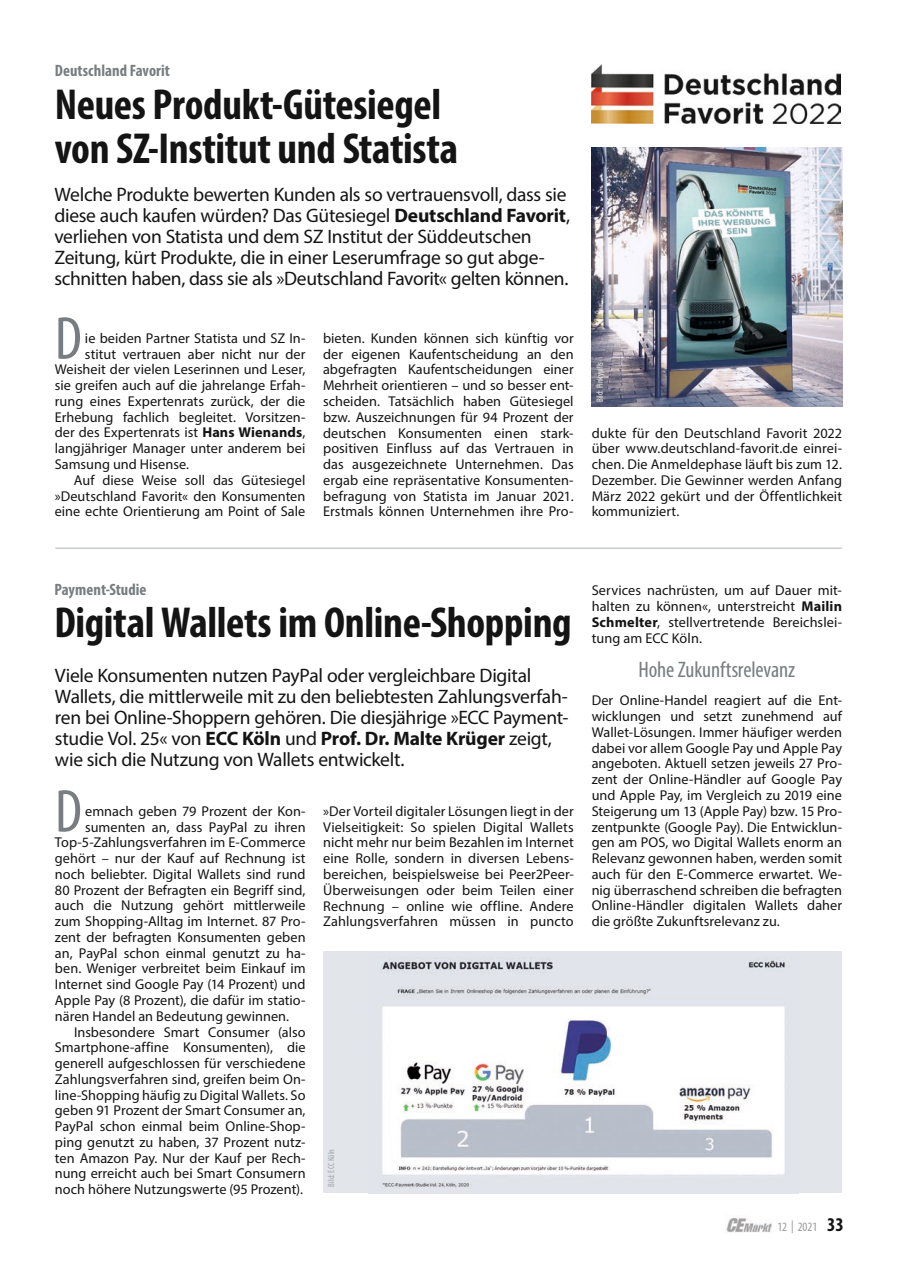
<style>
.page{position:relative;width:897px;height:1267px;background:#fff}
.page>*{position:absolute;margin:0;border:0;box-sizing:border-box;transform-origin:0 0}
.t1{font:condensed 61.05px "Myriad Pro";color:#777d80}
.t2{font:700 condensed 43.5px/43.5px "Myriad Pro";letter-spacing:-.01em;color:#131413}
.t3{font:condensed 22.5px "Myriad Pro";letter-spacing:-.005em;color:#777d80}
.t4{font:19.5px/21px "Myriad Pro";letter-spacing:-.015em;color:#131413}
.t5{font:700 condensed 16.5px "Myriad Pro";letter-spacing:.005em;color:#777d80}
.t6{font:14.25px/15.8px "Myriad Pro";letter-spacing:.005em;color:#131413;text-align:justify}
.t7{font:condensed 12.75px "Myriad Pro";color:#999}
.t8{font:condensed 9px "Myriad Pro";color:#eeece3}
.t9{font:condensed 9px "Myriad Pro";color:#a2a7ab}
.s1{font-weight:700}
.s2{font-weight:700;font-size:19.5px;color:#131413}
</style>
<div class="page">
<img style="left:726px;top:1218px;width:46px;height:15px">
<img style="left:591px;top:64px;width:249px;height:59px">
<img style="left:591px;top:147px;width:251px;height:259px">
<div style="left:323px;top:951px;width:519px;height:241px;background:#e2e5ea"></div>
<img style="left:382px;top:960px;width:403px;height:228px">
<hr style="left:55px;top:547px;width:787px;height:1px;background:#b0b5b8">
<p class="t5" style="left:55px;top:60px;width:117px">Deutschland Favorit</p>
<h2 class="t2" style="left:55px;top:82px;width:405px">Neues Produkt-Gütesiegel von SZ-Institut und Statista</h2>
<p class="t4" style="left:54px;top:184px;width:517px">Welche Produkte bewerten Kunden als so vertrauensvoll, dass sie diese auch kaufen würden? Das Gütesiegel <span class="s1">Deutschland Favorit</span>, verliehen von Statista und dem SZ Institut der Süddeutschen Zeitung, kürt Produkte, die in einer Leserumfrage so gut abge&shy;schnitten haben, dass sie als »Deutschland Favorit« gelten können.</p>
<h1 class="t1" style="left:55px;top:301px;width:29px">D</h1>
<p class="t6" style="left:323px;top:330px;width:252px">bieten. Kunden können sich künftig vor der eigenen Kaufentscheidung an den abgefragten Kaufentscheidungen einer Mehrheit orientieren – und so besser ent&shy;scheiden. Tatsächlich haben Gütesiegel bzw. Auszeichnungen für 94 Prozent der deutschen Konsumenten einen stark&shy;positiven Einfluss auf das Vertrauen in das ausgezeichnete Unternehmen. Das ergab eine repräsentative Konsumenten&shy;befragung von Statista im Januar 2021.<br>Erstmals können Unternehmen ihre Pro-</p>
<p class="t6" style="left:85px;top:330px;width:222px">ie beiden Partner Statista und SZ In-</p>
<p class="t6" style="left:85px;top:346px;width:222px">stitut vertrauen aber nicht nur der</p>
<p class="t6" style="left:55px;top:361px;width:252px">Weisheit der vielen Leserinnen und Leser,</p>
<p class="t6" style="left:55px;top:377px;width:252px">sie greifen auch auf die jahrelange Erfah-</p>
<p class="t6" style="left:55px;top:393px;width:252px">rung eines Expertenrats zurück, der die</p>
<p class="t6" style="left:55px;top:409px;width:252px">Erhebung fachlich begleitet. Vorsitzen-</p>
<p class="t6" style="left:55px;top:424px;width:252px">der des Expertenrats ist <span class="s1">Hans Wienands</span>,</p>
<p class="t6" style="left:55px;top:440px;width:252px">langjähriger Manager unter anderem bei</p>
<p class="t6" style="left:55px;top:456px;width:136px">Samsung und Hisense.</p>
<p class="t6" style="left:74px;top:472px;width:233px">Auf diese Weise soll das Gütesiegel</p>
<p class="t6" style="left:55px;top:487px;width:252px">»Deutschland Favorit« den Konsumenten</p>
<p class="t6" style="left:55px;top:503px;width:252px">eine echte Orientierung am Point of Sale</p>
<p class="t8" style="left:594px;top:402px;width:42px;rotate:-90deg">Bild: Pinkypills</p>
<p class="t6" style="left:591px;top:424px;width:252px">dukte für den Deutschland Favorit 2022 über www.deutschland-favorit.de einrei&shy;chen. Die Anmeldephase läuft bis zum 12.<br>Dezember. Die Gewinner werden Anfang März 2022 gekürt und der Öffentlichkeit kommuniziert.</p>
<p class="t5" style="left:54px;top:579px;width:94px">Payment-Studie</p>
<h2 class="t2" style="left:54px;top:599px;width:518px">Digital Wallets im Online-Shopping</h2>
<p class="t4" style="left:55px;top:664px;width:515px">Viele Konsumenten nutzen PayPal oder vergleichbare Digital Wallets, die mittlerweile mit zu den beliebtesten Zahlungsverfah&shy;ren bei Online-Shoppern gehören. Die diesjährige »ECC Payment&shy;studie Vol. 25« von <span class="s1">ECC Köln</span> und <span class="s1">Prof. Dr. Malte Krüger</span> zeigt, wie sich die Nutzung von Wallets entwickelt.</p>
<h1 class="t1" style="left:55px;top:774px;width:29px">D</h1>
<p class="t6" style="left:85px;top:802px;width:222px">emnach geben 79 Prozent der Kon-</p>
<p class="t6" style="left:85px;top:818px;width:222px">sumenten an, dass PayPal zu ihren</p>
<p class="t6" style="left:55px;top:834px;width:252px">Top-5-Zahlungsverfahren im E-Commerce</p>
<p class="t6" style="left:55px;top:850px;width:252px">gehört – nur der Kauf auf Rechnung ist</p>
<p class="t6" style="left:55px;top:865px;width:252px">noch beliebter. Digital Wallets sind rund</p>
<p class="t6" style="left:55px;top:881px;width:252px">80 Prozent der Befragten ein Begriff sind,</p>
<p class="t6" style="left:55px;top:897px;width:252px">auch die Nutzung gehört mittlerweile</p>
<p class="t6" style="left:55px;top:913px;width:252px">zum Shopping-Alltag im Internet. 87 Pro-</p>
<p class="t6" style="left:55px;top:929px;width:252px">zent der befragten Konsumenten geben</p>
<p class="t6" style="left:55px;top:944px;width:252px">an, PayPal schon einmal genutzt zu ha-</p>
<p class="t6" style="left:55px;top:960px;width:252px">ben. Weniger verbreitet beim Einkauf im</p>
<p class="t6" style="left:55px;top:976px;width:252px">Internet sind Google Pay (14 Prozent) und</p>
<p class="t6" style="left:55px;top:992px;width:252px">Apple Pay (8 Prozent), die dafür im statio-</p>
<p class="t6" style="left:55px;top:1007px;width:236px">nären Handel an Bedeutung gewinnen.</p>
<p class="t6" style="left:74px;top:1023px;width:233px">Insbesondere Smart Consumer (also</p>
<p class="t6" style="left:55px;top:1039px;width:252px">Smartphone-affine Konsumenten), die</p>
<p class="t6" style="left:55px;top:1055px;width:252px">generell aufgeschlossen für verschiedene</p>
<p class="t6" style="left:55px;top:1070px;width:252px">Zahlungsverfahren sind, greifen beim On-</p>
<p class="t6" style="left:55px;top:1086px;width:252px">line-Shopping häufig zu Digital Wallets. So</p>
<p class="t6" style="left:55px;top:1102px;width:252px">geben 91 Prozent der Smart Consumer an,</p>
<p class="t6" style="left:55px;top:1118px;width:252px">PayPal schon einmal beim Online-Shop-</p>
<p class="t6" style="left:55px;top:1133px;width:252px">ping genutzt zu haben, 37 Prozent nutz-</p>
<p class="t6" style="left:55px;top:1149px;width:252px">ten Amazon Pay. Nur der Kauf per Rech-</p>
<p class="t6" style="left:55px;top:1165px;width:252px">nung erreicht auch bei Smart Consumern</p>
<p class="t6" style="left:55px;top:1181px;width:249px">noch höhere Nutzungswerte (95 Prozent).</p>
<p class="t6" style="left:323px;top:803px;width:252px">»Der Vorteil digitaler Lösungen liegt in der Vielseitigkeit: So spielen Digital Wallets nicht mehr nur beim Bezahlen im Internet eine Rolle, sondern in diversen Lebens&shy;bereichen, beispielsweise bei Peer2Peer-Überweisungen oder beim Teilen einer Rechnung – online wie offline. Andere Zahlungsverfahren müssen in puncto</p>
<p class="t9" style="left:326px;top:1186px;width:39px;rotate:-90deg">Bild: ECC Köln</p>
<p class="t6" style="left:591px;top:582px;width:252px">Services nachrüsten, um auf Dauer mit&shy;halten zu können«, unterstreicht <span class="s1">Mailin Schmelter</span>, stellvertretende Bereichslei&shy;tung am ECC Köln.</p>
<h3 class="t3" style="left:638px;top:656px;width:158px">Hohe Zukunftsrelevanz</h3>
<p class="t6" style="left:591px;top:692px;width:252px">Der Online-Handel reagiert auf die Ent&shy;wicklungen und setzt zunehmend auf Wallet-Lösungen. Immer häufiger werden dabei vor allem Google Pay und Apple Pay angeboten. Aktuell setzen jeweils 27 Pro&shy;zent der Online-Händler auf Google Pay und Apple Pay, im Vergleich zu 2019 eine Steigerung um 13 (Apple Pay) bzw. 15 Pro&shy;zentpunkte (Google Pay). Die Entwicklun&shy;gen am POS, wo Digital Wallets enorm an Relevanz gewonnen haben, werden somit auch für den E-Commerce erwartet. We&shy;nig überraschend schreiben die befragten Online-Händler digitalen Wallets daher die größte Zukunftsrelevanz zu.</p>
<p class="t7" style="left:777px;top:1219px;width:68px">12 | 2021 <span class="s2">33</span></p>
</div>
